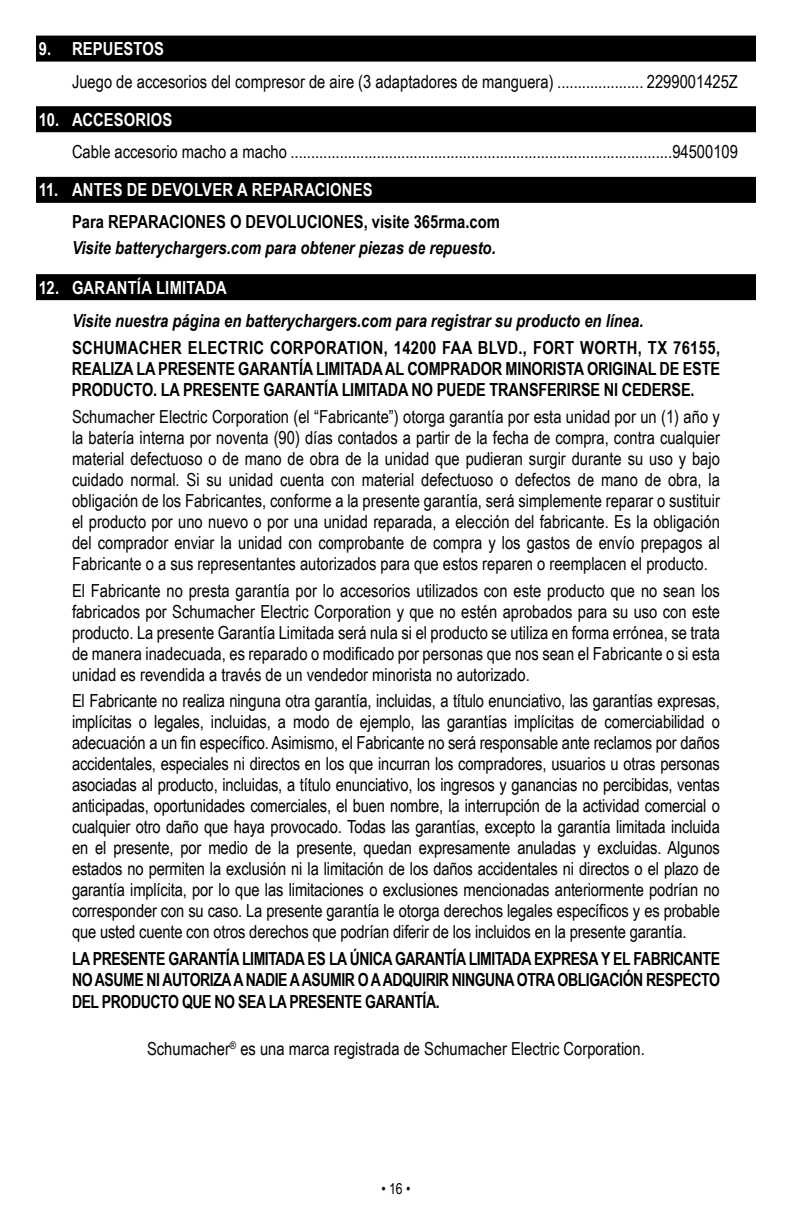
<style>
.page{position:relative;width:792px;height:1224px;background:#fff}
.page>*{position:absolute;margin:0;border:0;box-sizing:border-box;transform-origin:0 0}
.t1{font:18px/21px "Arial Narrow";color:#000;text-align:justify}
.t2{font:700 18px/21px "Arial Narrow";letter-spacing:-.01em;color:#000;text-align:justify}
.t3{font:700 18px/21.6px "Arial Narrow";letter-spacing:-.01em;color:#000;text-align:justify;scale:.95 1}
.t4{font:italic 700 18px "Arial Narrow";color:#000}
.t5{font:700 18px "Arial Narrow";letter-spacing:.01em;color:#fff}
.t6{font:15px "Arial Narrow";color:#000}
</style>
<div class="page">
<div style="left:36px;top:36px;width:720px;height:26px;background:#000"></div>
<div style="left:36px;top:106px;width:720px;height:26px;background:#000"></div>
<div style="left:36px;top:177px;width:720px;height:26px;background:#000"></div>
<div style="left:36px;top:274px;width:720px;height:26px;background:#000"></div>
<p class="t5" style="left:39px;top:35px;width:127px">9. REPUESTOS</p>
<p class="t1" style="left:72px;top:70px;width:667px">Juego de accesorios del compresor de aire (3 adaptadores de manguera) ..................... 2299001425Z</p>
<p class="t5" style="left:39px;top:106px;width:135px">10. ACCESORIOS</p>
<p class="t1" style="left:72px;top:141px;width:667px">Cable accesorio macho a macho .............................................................................................94500109</p>
<p class="t5" style="left:39px;top:176px;width:335px">11. ANTES DE DEVOLVER A REPARACIONES</p>
<p class="t2" style="left:72px;top:210px;width:429px">Para REPARACIONES O DEVOLUCIONES, visite 365rma.com</p>
<p class="t4" style="left:72px;top:234px;width:425px">Visite batterychargers.com para obtener piezas de repuesto.</p>
<p class="t5" style="left:39px;top:274px;width:190px">12. GARANTÍA LIMITADA</p>
<p class="t4" style="left:72px;top:307px;width:573px">Visite nuestra página en batterychargers.com para registrar su producto en línea.</p>
<p class="t2" style="left:72px;top:336px;width:650px">SCHUMACHER ELECTRIC CORPORATION, 14200 FAA BLVD., FORT WORTH, TX 76155, REALIZA LA PRESENTE GARANTÍA LIMITADA AL COMPRADOR MINORISTA ORIGINAL DE ESTE PRODUCTO. LA PRESENTE GARANTÍA LIMITADA NO PUEDE TRANSFERIRSE NI CEDERSE.</p>
<p class="t1" style="left:72px;top:405px;width:649px">Schumacher Electric Corporation (el “Fabricante”) otorga garantía por esta unidad por un (1) año y la batería interna por noventa (90) días contados a partir de la fecha de compra, contra cualquier material defectuoso o de mano de obra de la unidad que pudieran surgir durante su uso y bajo cuidado normal. Si su unidad cuenta con material defectuoso o defectos de mano de obra, la obligación de los Fabricantes, conforme a la presente garantía, será simplemente reparar o sustituir el producto por uno nuevo o por una unidad reparada, a elección del fabricante. Es la obligación del comprador enviar la unidad con comprobante de compra y los gastos de envío prepagos al Fabricante o a sus representantes autorizados para que estos reparen o reemplacen el producto.</p>
<p class="t1" style="left:72px;top:579px;width:649px">El Fabricante no presta garantía por lo accesorios utilizados con este producto que no sean los fabricados por Schumacher Electric Corporation y que no estén aprobados para su uso con este producto. La presente Garantía Limitada será nula si el producto se utiliza en forma errónea, se trata de manera inadecuada, es reparado o modificado por personas que nos sean el Fabricante o si esta unidad es revendida a través de un vendedor minorista no autorizado.</p>
<p class="t1" style="left:72px;top:690px;width:649px">El Fabricante no realiza ninguna otra garantía, incluidas, a título enunciativo, las garantías expresas, implícitas o legales, incluidas, a modo de ejemplo, las garantías implícitas de comerciabilidad o adecuación a un fin específico. Asimismo, el Fabricante no será responsable ante reclamos por daños accidentales, especiales ni directos en los que incurran los compradores, usuarios u otras personas asociadas al producto, incluidas, a título enunciativo, los ingresos y ganancias no percibidas, ventas anticipadas, oportunidades comerciales, el buen nombre, la interrupción de la actividad comercial o cualquier otro daño que haya provocado. Todas las garantías, excepto la garantía limitada incluida en el presente, por medio de la presente, quedan expresamente anuladas y excluidas. Algunos estados no permiten la exclusión ni la limitación de los daños accidentales ni directos o el plazo de garantía implícita, por lo que las limitaciones o exclusiones mencionadas anteriormente podrían no corresponder con su caso. La presente garantía le otorga derechos legales específicos y es probable que usted cuente con otros derechos que podrían diferir de los incluidos en la presente garantía.</p>
<p class="t3" style="left:72px;top:947px;width:684px">LA PRESENTE GARANTÍA LIMITADA ES LA ÚNICA GARANTÍA LIMITADA EXPRESA Y EL FABRICANTE NO ASUME NI AUTORIZA A NADIE A ASUMIR O A ADQUIRIR NINGUNA OTRA OBLIGACIÓN RESPECTO DEL PRODUCTO QUE NO SEA LA PRESENTE GARANTÍA.</p>
<p class="t1" style="left:147px;top:1037px;width:499px">Schumacher<sup>®</sup> es una marca registrada de Schumacher Electric Corporation.</p>
<p class="t6" style="left:381px;top:1178px;width:31px">• 16 •</p>
</div>
